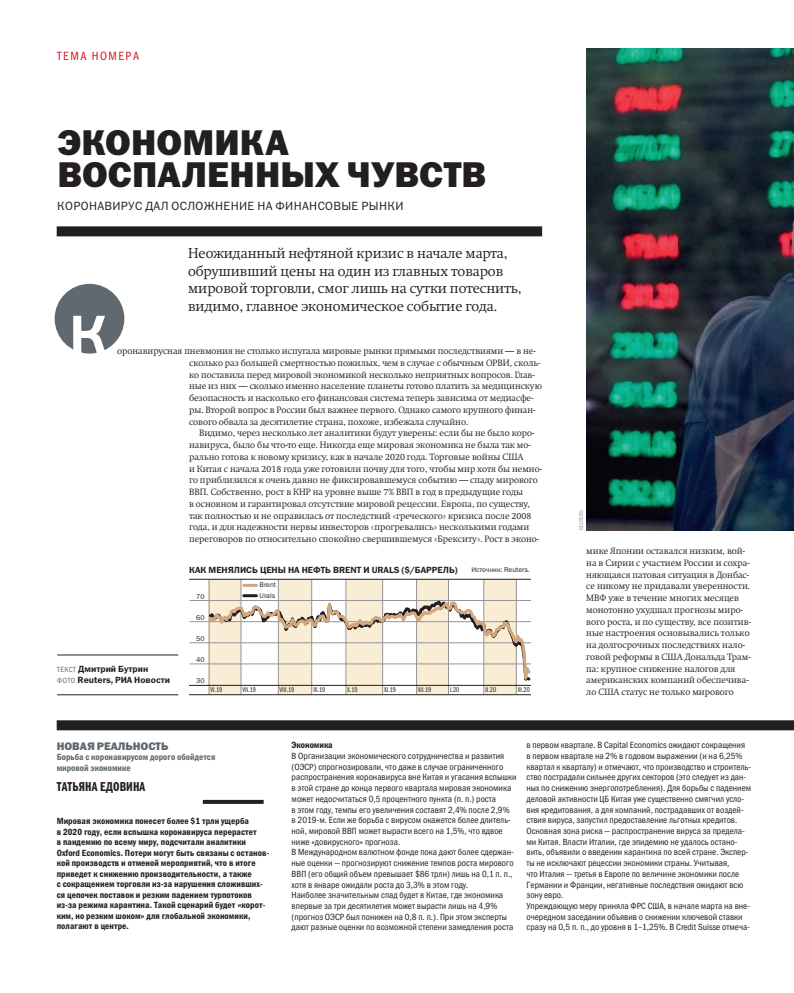
<style>
.page{position:relative;width:794px;height:993px;background:#fff}
.page>*{position:absolute;margin:0;border:0;box-sizing:border-box;transform-origin:0 0}
.t1{font:36px/32px "Franklin Gothic Heavy ITC";letter-spacing:.005em;color:#231f20}
.t2{font:14px/17.5px "Swift Light C";color:#231f20}
.t3{font:13px "Franklin Gothic Demi Cmp ITC";letter-spacing:.01em;color:#231f20}
.t4{font:12px "Franklin Gothic Book ITC";letter-spacing:.03em;color:#231f20}
.t5{font:12px "Franklin Gothic Book Cond ITC";letter-spacing:.125em;color:#d7171f}
.t6{font:11px "Franklin Gothic Heavy ITC";color:#5f696f}
.t7{font:9px/10.7px "Franklin Gothic Book Cond ITC";color:#231f20}
.t8{font:9px/11.8px "Swift Light C";letter-spacing:.005em;color:#231f20}
.t9{font:9px/10.5px "Franklin Gothic Demi Cond ITC";letter-spacing:.005em;color:#231f20}
.t10{font:9px/10.5px "Franklin Gothic Demi ITC";color:#231f20}
.t11{font:9px/10.5px "Franklin Gothic Demi Cond ITC";color:#5f696f}
.t12{font:7px "Franklin Gothic Book Cmp ITC";color:#231f20}
.t13{font:7px/10.4px "Franklin Gothic Book ITC";color:#231f20}
.t14{font:5.5px "Franklin Gothic Book Cond ITC";letter-spacing:.04em;color:#939598}
.s1{font-family:"Franklin Gothic Book Cond ITC";font-size:7.5px;color:#5f696f}
</style>
<div class="page">
<div style="left:57px;top:226px;width:485px;height:10px;background:#231f20"></div>
<hr style="left:57px;top:694px;width:121px;height:1px;background:#231f20">
<hr style="left:57px;top:654px;width:121px;height:1px;background:#231f20">
<div style="left:55px;top:284px;width:69px;height:69px;background:#5f696f;border-radius:50%"></div>
<svg style="left:73px;top:316px;width:33px;height:37px"></svg>
<img style="left:586px;top:48px;width:208px;height:482px">
<div style="left:57px;top:720px;width:737px;height:10px;background:#231f20"></div>
<svg style="left:203px;top:799px;width:61px;height:4px"></svg>
<div style="left:209px;top:579px;width:32px;height:115px;background:#faedd5"></div>
<div style="left:278px;top:579px;width:34px;height:115px;background:#faedd5"></div>
<div style="left:346px;top:579px;width:37px;height:115px;background:#faedd5"></div>
<div style="left:416px;top:579px;width:33px;height:115px;background:#faedd5"></div>
<div style="left:484px;top:579px;width:32px;height:115px;background:#faedd5"></div>
<hr style="left:209px;top:579px;width:1px;height:115px;background:#939598">
<hr style="left:241px;top:579px;width:1px;height:115px;background:#939598">
<hr style="left:278px;top:579px;width:1px;height:115px;background:#939598">
<hr style="left:311px;top:579px;width:1px;height:115px;background:#939598">
<hr style="left:346px;top:579px;width:1px;height:115px;background:#939598">
<hr style="left:382px;top:579px;width:1px;height:115px;background:#939598">
<hr style="left:416px;top:579px;width:1px;height:115px;background:#939598">
<hr style="left:448px;top:579px;width:1px;height:115px;background:#939598">
<hr style="left:483px;top:579px;width:1px;height:115px;background:#939598">
<hr style="left:516px;top:579px;width:1px;height:115px;background:#939598">
<hr style="left:189px;top:578px;width:342px;height:1px;background:#231f20">
<hr style="left:189px;top:684px;width:342px;height:1px;background:#231f20">
<hr style="left:189px;top:694px;width:342px;height:1px;background:#231f20">
<hr style="left:189px;top:600px;width:342px;height:1px;background:#939598">
<hr style="left:189px;top:621px;width:342px;height:1px;background:#939598">
<hr style="left:189px;top:642px;width:342px;height:1px;background:#939598">
<hr style="left:189px;top:663px;width:342px;height:1px;background:#939598">
<svg style="left:206px;top:594px;width:325px;height:88px"></svg>
<svg style="left:244px;top:583px;width:12px;height:3px"></svg>
<h3 class="t5" style="left:57px;top:49px;width:83px">ТЕМА НОМЕРА</h3>
<h1 class="t1" style="left:57px;top:128px;width:430px">ЭКОНОМИКА<br>ВОСПАЛЕННЫХ ЧУВСТВ</h1>
<h3 class="t4" style="left:57px;top:198px;width:348px">КОРОНАВИРУС ДАЛ ОСЛОЖНЕНИЕ НА ФИНАНСОВЫЕ РЫНКИ</h3>
<h2 class="t2" style="left:188px;top:245px;width:335px">Неожиданный нефтяной кризис в начале марта, обрушивший цены на один из главных товаров мировой торговли, смог лишь на сутки потеснить, видимо, главное экономическое событие года.</h2>
<p class="t8" style="left:189px;top:345px;width:354px;text-indent:-72px">оронавирусная пневмония не столько испугала мировые рынки прямыми последствиями — в не&shy;сколько раз большей смертностью пожилых, чем в случае с обычным ОРВИ, сколь&shy;ко поставила перед мировой экономикой несколько неприятных вопросов. Глав&shy;ные из них — сколько именно население планеты готово платить за медицинскую безопасность и насколько его финансовая система теперь зависима от медиасфе&shy;ры. Второй вопрос в России был важнее первого. Однако самого крупного финан&shy;сового обвала за десятилетие страна, похоже, избежала случайно.</p>
<p class="t8" style="left:189px;top:427px;width:354px;text-indent:10px">Видимо, через несколько лет аналитики будут уверены: если бы не было коро&shy;навируса, было бы что-то еще. Никогда еще мировая экономика не была так мо&shy;рально готова к новому кризису, как в начале 2020 года. Торговые войны США<br>и Китая с начала 2018 года уже готовили почву для того, чтобы мир хотя бы немно&shy;го приблизился к очень давно не фиксировавшемуся событию — спаду мирового ВВП. Собственно, рост в КНР на уровне выше 7% ВВП в год в предыдущие годы<br>в основном и гарантировал отсутствие мировой рецессии. Европа, по существу, так полностью и не оправилась от последствий «греческого» кризиса после 2008 года, и для надежности нервы инвесторов «прогревались» несколькими годами переговоров по относительно спокойно свершившемуся «Брекситу». Рост в эконо-</p>
<p class="t10" style="left:189px;top:564px;width:270px">КАК МЕНЯЛИСЬ ЦЕНЫ НА НЕФТЬ BRENT И URALS ($/БАРРЕЛЬ)</p>
<p class="t13" style="left:471px;top:564px;width:60px">Источник: Reuters.</p>
<p class="t13" style="left:260px;top:579px;width:18px">Brent<br>Urals</p>
<p class="t13" style="left:196px;top:590px;width:10px">70</p>
<p class="t13" style="left:196px;top:611px;width:10px">60</p>
<p class="t13" style="left:196px;top:633px;width:10px">50</p>
<p class="t10" style="left:57px;top:664px;width:114px"><span class="s1">ТЕКСТ</span> Дмитрий Бутрин<br><span class="s1">ФОТО</span> Reuters, РИА Новости</p>
<p class="t13" style="left:196px;top:654px;width:10px">40</p>
<p class="t13" style="left:196px;top:675px;width:10px">30</p>
<p class="t12" style="left:210px;top:685px;width:13px">VI.19</p>
<p class="t12" style="left:242px;top:685px;width:15px">VII.19</p>
<p class="t12" style="left:279px;top:685px;width:16px">VIII.19</p>
<p class="t12" style="left:313px;top:685px;width:13px">IX.19</p>
<p class="t12" style="left:347px;top:685px;width:12px">X.19</p>
<p class="t12" style="left:384px;top:685px;width:13px">XI.19</p>
<p class="t12" style="left:418px;top:685px;width:15px">XII.19</p>
<p class="t12" style="left:450px;top:685px;width:11px">I.20</p>
<p class="t12" style="left:485px;top:685px;width:12px">II.20</p>
<p class="t12" style="left:517px;top:685px;width:14px">III.20</p>
<p class="t14" style="left:578px;top:530px;width:22px;rotate:-90deg">REUTERS</p>
<p class="t8" style="left:586px;top:545px;width:166px">мике Японии оставался низким, вой&shy;на в Сирии с участием России и сохра&shy;няющаяся патовая ситуация в Донбас&shy;се никому не придавали уверенности.<br>МВФ уже в течение многих месяцев монотонно ухудшал прогнозы миро&shy;вого роста, и по существу, все позитив&shy;ные настроения основывались только на долгосрочных последствиях нало&shy;говой реформы в США Дональда Трам&shy;па: крупное снижение налогов для американских компаний обеспечива&shy;ло США статус не только мирового</p>
<p class="t6" style="left:57px;top:738px;width:113px">НОВАЯ РЕАЛЬНОСТЬ</p>
<p class="t11" style="left:57px;top:751px;width:160px">Борьба с коронавирусом дорого обойдется мировой экономике</p>
<h3 class="t3" style="left:57px;top:778px;width:90px">ТАТЬЯНА ЕДОВИНА</h3>
<p class="t9" style="left:57px;top:815px;width:214px">Мировая экономика понесет более $1 трлн ущерба<br>в 2020 году, если вспышка коронавируса перерастет<br>в -пандемию по всему миру, подсчитали аналитики Oxford Economics. Потери могут быть связаны с останов&shy;кой производств и отменой мероприятий, что в итоге приведет к снижению производительности, а также<br>с -сокращением торговли из-за нарушения сложивших&shy;ся цепочек поставок и резким падением турпотоков из-за -режима карантина. Такой сценарий будет «корот&shy;ким, но резким шоком» для глобальной экономики, полагают в центре.</p>
<p class="t9" style="left:291px;top:739px;width:43px">Экономика</p>
<p class="t7" style="left:291px;top:750px;width:226px">В Организации экономического сотрудничества и развития (ОЭСР) спрогнозировали, что даже в случае ограниченного распространения коронавируса вне Китая и угасания вспышки в этой стране до конца первого квартала мировая экономика может недосчитаться 0,5 процентного пункта (п. п.) роста<br>в этом году, темпы его увеличения составят 2,4% после 2,9%<br>в 2019-м. Если же борьба с вирусом окажется более длитель&shy;ной, мировой ВВП может вырасти всего на 1,5%, что вдвое ниже «довирусного» прогноза.<br>В Международном валютном фонде пока дают более сдержан&shy;ные оценки — прогнозируют снижение темпов роста мирового ВВП (его общий объем превышает $86 трлн) лишь на 0,1 п. п., хотя в январе ожидали роста до 3,3% в этом году.<br>Наиболее значительным спад будет в Китае, где экономика впервые за три десятилетия может вырасти лишь на 4,9% (прогноз ОЭСР был понижен на 0,8 п. п.). При этом эксперты дают разные оценки по возможной степени замедления роста</p>
<p class="t7" style="left:526px;top:739px;width:226px">в первом квартале. В Capital Economics ожидают сокращения в первом квартале на 2% в годовом выражении (и на 6,25% квартал к кварталу) и отмечают, что производство и строитель&shy;ство пострадали сильнее других секторов (это следует из дан&shy;ных по снижению энергопотребления). Для борьбы с падением деловой активности ЦБ Китая уже существенно смягчил усло&shy;вия кредитования, а для компаний, пострадавших от воздей&shy;ствия вируса, запустил предоставление льготных кредитов.<br>Основная зона риска — распространение вируса за предела&shy;ми Китая. Власти Италии, где эпидемию не удалось остано&shy;вить, объявили о введении карантина по всей стране. Экспер&shy;ты не исключают рецессии экономики страны. Учитывая,<br>что Италия — третья в Европе по величине экономики после Германии и Франции, негативные последствия ожидают всю зону евро.<br>Упреждающую меру приняла ФРС США, в начале марта на вне&shy;очередном заседании объявив о снижении ключевой ставки сразу на 0,5 п. п., до уровня в 1–1,25%. В Credit Suisse отмеча-</p>
</div>
